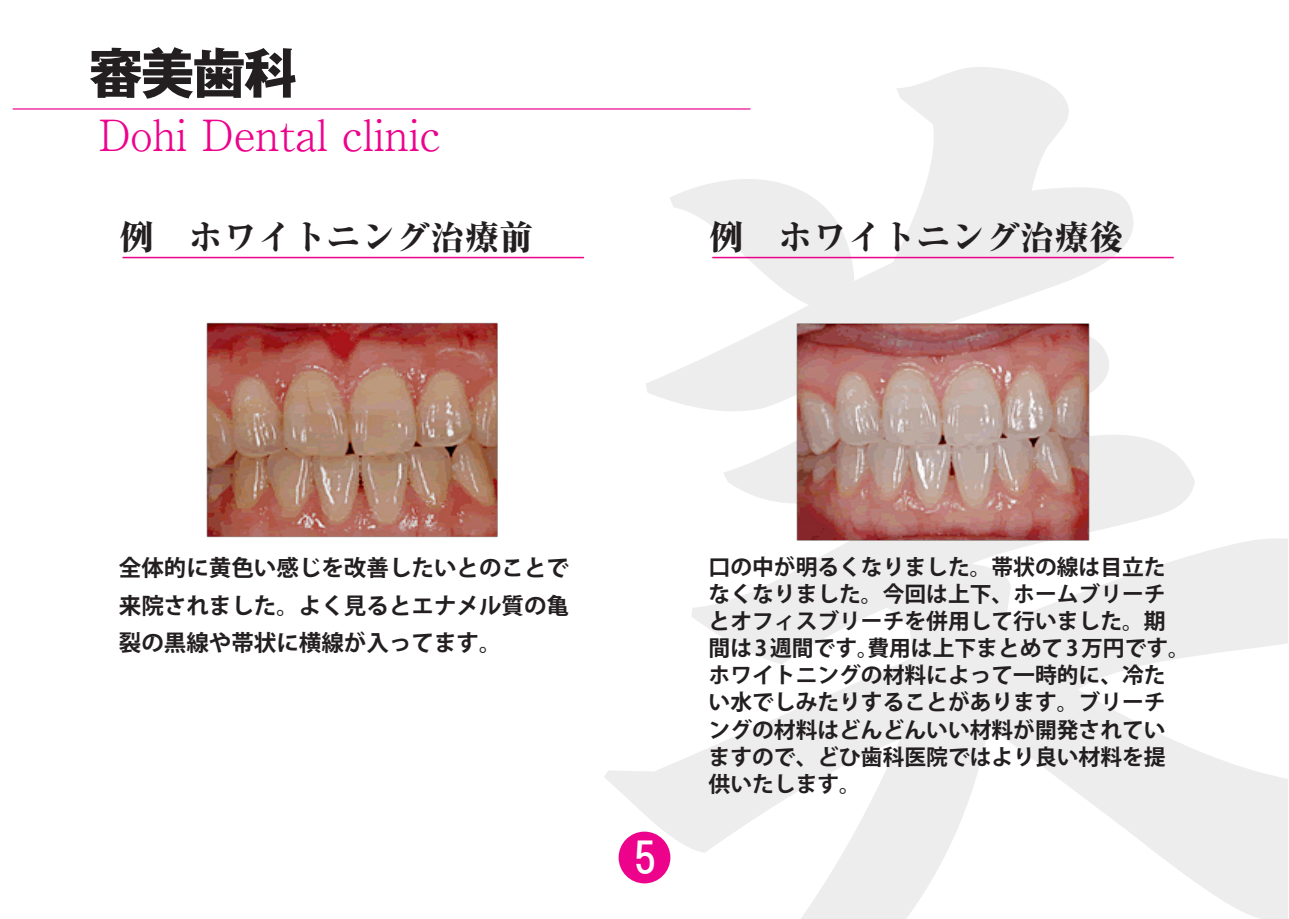
<style>
.page{position:relative;width:1289px;height:919px;background:#fff}
.page>*{position:absolute;margin:0;border:0;box-sizing:border-box;transform-origin:0 0}
.t1{font:700 54.3px "Gothic MB101 Pro";color:#231f20}
.t2{font:300 42.9px "Ryumin Pro";color:#ed028c}
.t3{font:41.55px "HGS Gothic E";color:#fff}
.t4{font:800 34.5px "Ryumin Pro";color:#231f20}
.t5{font:700 22.5px/37.5px "Koz Go Pr 6 N";color:#231f20;text-align:justify}
.t6{font:700 21.75px/27px "Koz Go Pr 6 N";color:#231f20}
</style>
<div class="page">
<hr style="left:13px;top:108px;width:737px;height:2px;background:#ed028c">
<img style="left:206px;top:322px;width:268px;height:216px">
<hr style="left:122px;top:257px;width:462px;height:1px;background:#ed028c">
<svg style="left:474px;top:108px;width:700px;height:776px"></svg>
<h1 class="t1" style="left:89px;top:28px;width:210px">審美歯科</h1>
<h2 class="t2" style="left:98px;top:101px;width:344px">Dohi Dental clinic</h2>
<h3 class="t4" style="left:119px;top:210px;width:415px">例　ホワイトニング治療前</h3>
<h3 class="t4" style="left:709px;top:210px;width:415px">例　ホワイトニング治療後</h3>
<p class="t5" style="left:119px;top:549px;width:451px">全体的に黄色い感じを改善したいとのことで来院されました。よく見るとエナメル質の亀裂の黒線や帯状に横線が入ってます。</p>
<h3 class="t3" style="left:634px;top:837px;width:24px">5</h3>
<p class="t6" style="left:708px;top:554px;width:483px">口の中が明るくなりました。帯状の線は目立たなくなりました。今回は上下、ホームブリーチとオフィスブリーチを併用して行いました。期間は 3 週間です。費用は上下まとめて 3 万円です。ホワイトニングの材料によって一時的に、冷たい水でしみたりすることがあります。ブリーチングの材料はどんどんいい材料が開発されていますので、どひ歯科医院ではより良い材料を提供いたします。</p>
</div>
